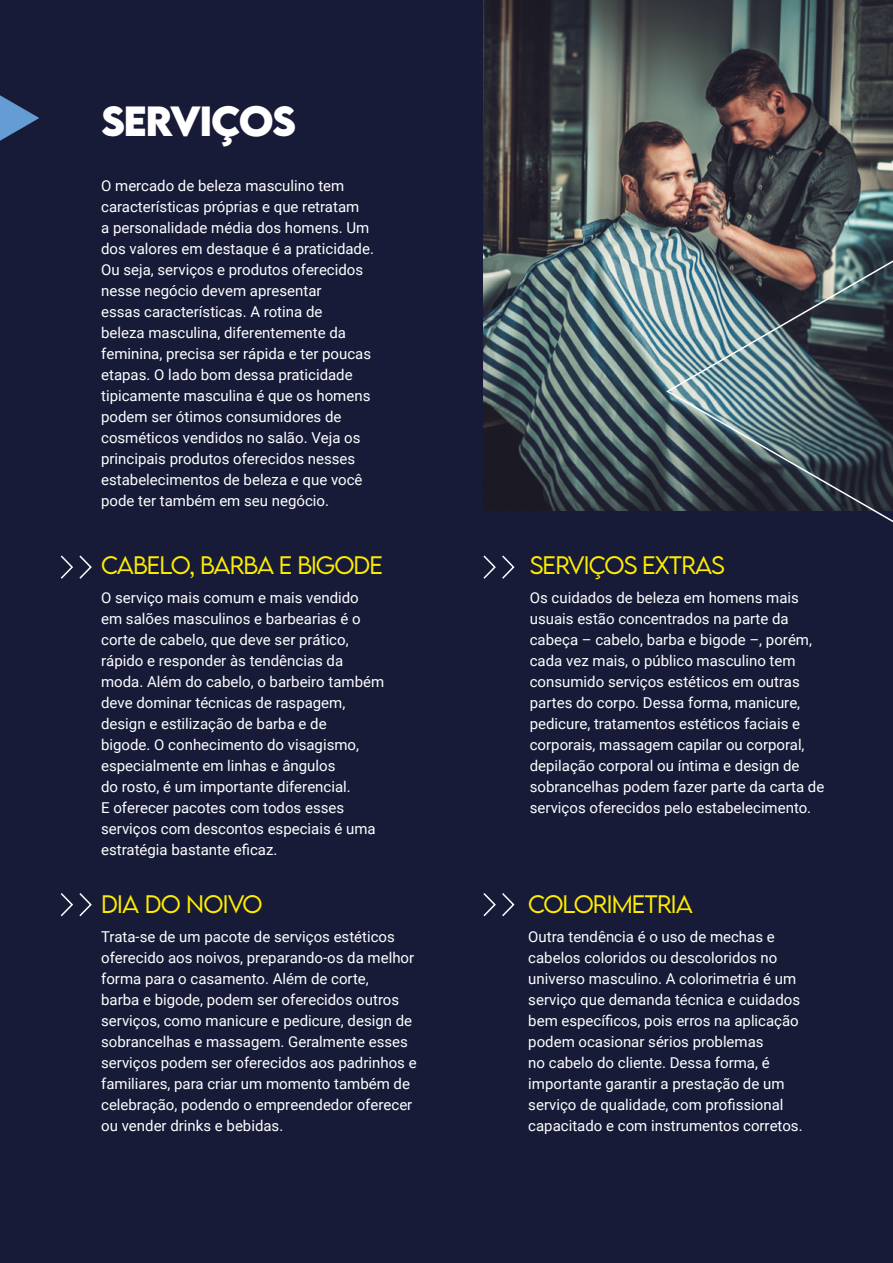
<style>
.page{position:relative;width:893px;height:1263px;background:#171b38}
.page>*{position:absolute;margin:0;border:0;box-sizing:border-box;transform-origin:0 0}
.t1{font:700 37.5px "LEMONMILK";letter-spacing:-.04em;color:#fff}
.t2{font:300 22.5px "LEMONMILK";letter-spacing:-.04em;color:#ffed00}
.t3{font:15px/21px "Roboto";color:#fff}
</style>
<div class="page">
<svg style="left:0;top:95px;width:39px;height:46px"></svg>
<svg style="left:60px;top:555px;width:32px;height:24px"></svg>
<svg style="left:483px;top:555px;width:32px;height:24px"></svg>
<svg style="left:60px;top:893px;width:32px;height:24px"></svg>
<svg style="left:483px;top:893px;width:32px;height:24px"></svg>
<img style="left:483px;top:0;width:410px;height:510px">
<img style="left:666px;top:124px;width:227px;height:399px">
<h1 class="t1" style="left:101px;top:96px;width:197px">SERVIÇOS</h1>
<p class="t3" style="left:101px;top:174px;width:274px">O mercado de beleza masculino tem características próprias e que retratam<br>a personalidade média dos homens. Um dos valores em destaque é a praticidade.<br>Ou seja, serviços e produtos oferecidos nesse negócio devem apresentar<br>essas características. A rotina de<br>beleza masculina, diferentemente da feminina, precisa ser rápida e ter poucas etapas. O lado bom dessa praticidade tipicamente masculina é que os homens podem ser ótimos consumidores de cosméticos vendidos no salão. Veja os principais produtos oferecidos nesses estabelecimentos de beleza e que você pode ter também em seu negócio.</p>
<h2 class="t2" style="left:101px;top:550px;width:283px">CABELO, BARBA E BIGODE</h2>
<p class="t3" style="left:101px;top:587px;width:284px">O serviço mais comum e mais vendido<br>em salões masculinos e barbearias é o corte de cabelo, que deve ser prático, rápido e responder às tendências da moda. Além do cabelo, o barbeiro também deve dominar técnicas de raspagem, design e estilização de barba e de<br>bigode. O conhecimento do visagismo, especialmente em linhas e ângulos<br>do rosto, é um importante diferencial.<br>E oferecer pacotes com todos esses serviços com descontos especiais é uma estratégia bastante eficaz.</p>
<h2 class="t2" style="left:101px;top:889px;width:163px">DIA DO NOIVO</h2>
<p class="t3" style="left:101px;top:926px;width:317px">Trata-se de um pacote de serviços estéticos oferecido aos noivos, preparando-os da melhor forma para o casamento. Além de corte,<br>barba e bigode, podem ser oferecidos outros serviços, como manicure e pedicure, design de sobrancelhas e massagem. Geralmente esses serviços podem ser oferecidos aos padrinhos e familiares, para criar um momento também de celebração, podendo o empreendedor oferecer ou vender drinks e bebidas.</p>
<h2 class="t2" style="left:530px;top:550px;width:196px">SERVIÇOS EXTRAS</h2>
<p class="t3" style="left:530px;top:587px;width:296px">Os cuidados de beleza em homens mais usuais estão concentrados na parte da cabeça – cabelo, barba e bigode –, porém, cada vez mais, o público masculino tem consumido serviços estéticos em outras partes do corpo. Dessa forma, manicure, pedicure, tratamentos estéticos faciais e corporais, massagem capilar ou corporal, depilação corporal ou íntima e design de sobrancelhas podem fazer parte da carta de serviços oferecidos pelo estabelecimento.</p>
<h2 class="t2" style="left:528px;top:889px;width:166px">COLORIMETRIA</h2>
<p class="t3" style="left:528px;top:926px;width:276px">Outra tendência é o uso de mechas e cabelos coloridos ou descoloridos no universo masculino. A colorimetria é um serviço que demanda técnica e cuidados bem específicos, pois erros na aplicação podem ocasionar sérios problemas<br>no cabelo do cliente. Dessa forma, é importante garantir a prestação de um serviço de qualidade, com profissional capacitado e com instrumentos corretos.</p>
</div>
